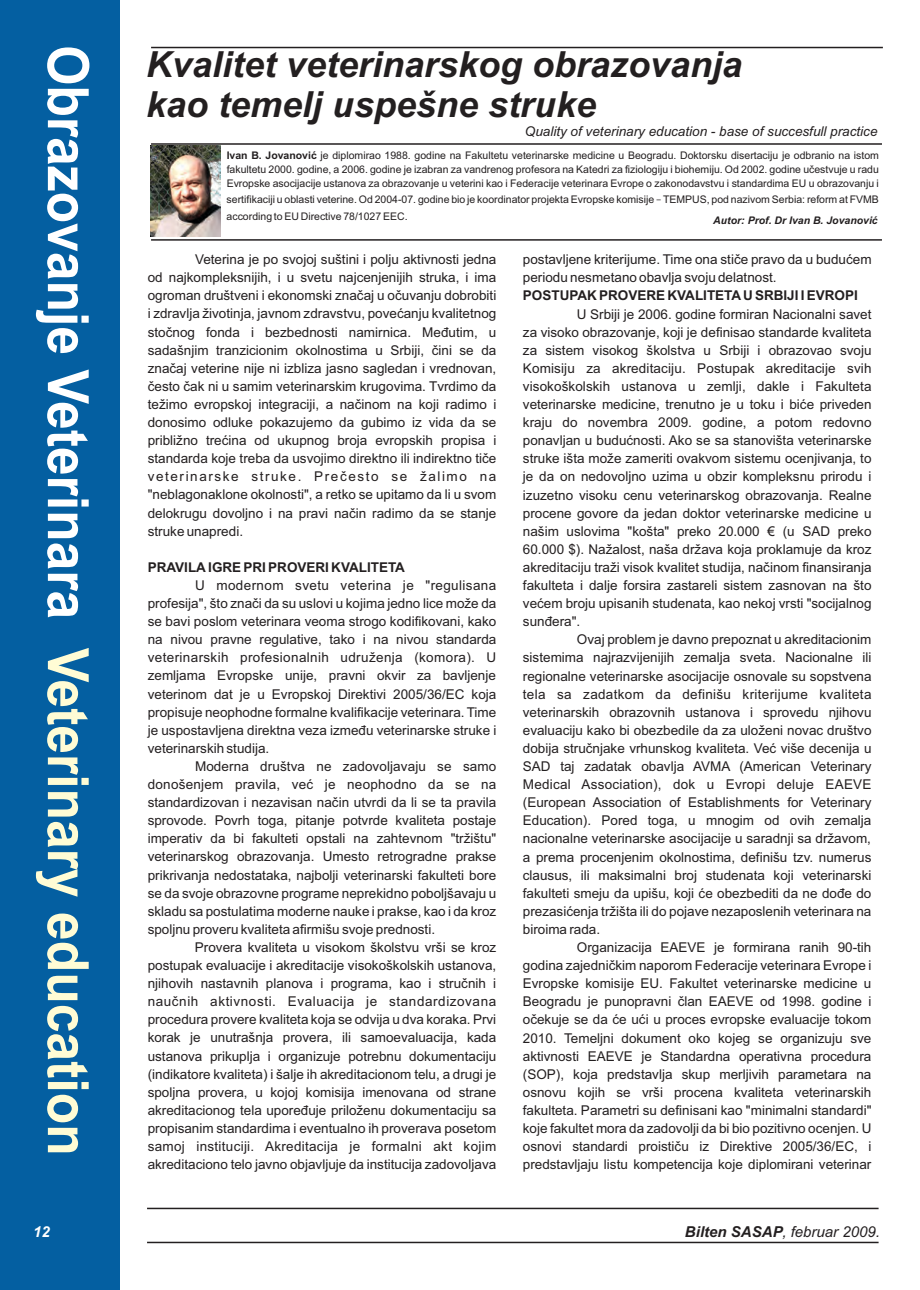
<style>
.page{position:relative;width:920px;height:1290px;background:#fff}
.page>*{position:absolute;margin:0;border:0;box-sizing:border-box;transform-origin:0 0}
.t1{font:700 57px "Arial";color:#fff;scale:.91 1}
.t2{font:italic 700 36px/40.2px "Arial";color:#231f20}
.t3{font:italic 15px "Arial";color:#231f20}
.t4{font:italic 700 15px "Arial";color:#fff}
.t5{font:13.5px/18.1px "Arial";color:#231f20;text-align:justify}
.t6{font:700 13.5px "Arial";color:#231f20}
.t7{font:italic 13.5px "Arial";color:#231f20}
.t8{font:10.5px/14.1px "Arial";color:#231f20;text-align:justify}
.t9{font:italic 700 10.5px "Arial";color:#231f20}
.s1{color:#fffcd5}
.s2{font-weight:700}
.s3{font-family:"Lucida Sans Unicode"}
</style>
<div class="page">
<div style="left:0;top:0;width:120px;height:1290px;background:#045fa1"></div>
<hr style="left:147px;top:1208px;width:732px;height:1px;background:#231f20">
<hr style="left:147px;top:1242px;width:732px;height:1px;background:#231f20">
<hr style="left:151px;top:143px;width:731px;height:2px;background:#231f20">
<hr style="left:151px;top:239px;width:731px;height:2px;background:#231f20">
<hr style="left:151px;top:47px;width:732px;height:1px;background:#231f20">
<img style="left:151px;top:146px;width:70px;height:90px">
<h1 class="t1" style="left:89px;top:45px;width:1222px;rotate:90deg">Obrazovanje Veterinara <span class="s1">Veterinary education</span></h1>
<h2 class="t2" style="left:146px;top:48px;width:598px">Kvalitet veterinarskog obrazovanja kao temelj uspešne struke</h2>
<p class="t7" style="left:525px;top:127px;width:354px">Quality of veterinary education - base of succesfull practice</p>
<p class="t8" style="left:227px;top:149px;width:654px"><span class="s2">Ivan B. Jovanović</span> je diplomirao 1988. godine na Fakultetu veterinarske medicine u Beogradu. Doktorsku disertaciju je odbranio na istom fakultetu 2000. godine, a 2006. godine je izabran za vandrenog profesora na Katedri za fiziologiju i biohemiju. Od 2002. godine učestvuje u radu Evropske asocijacije ustanova za obrazovanje u veterini kao i Federacije veterinara Evrope o zakonodavstvu i standardima EU u obrazovanju i</p>
<p class="t8" style="left:227px;top:192px;width:654px;line-height:17px">sertifikaciji u oblasti veterine. Od 2004-07. godine bio je koordinator projekta Evropske komisije <span class="s3">–</span> TEMPUS, pod nazivom Serbia: reform at FVMB according to EU Directive 78/1027 EEC.</p>
<p class="t9" style="left:713px;top:216px;width:166px">Аutor: Prof. Dr Ivan B. Jovanović</p>
<p class="t5" style="left:148px;top:252px;width:350px;text-indent:47px">Veterina je po svojoj suštini i polju aktivnosti jedna od najkompleksnijih, i u svetu najcenjenijih struka, i ima ogroman društveni i ekonomski značaj u očuvanju dobrobiti i zdravlja životinja, javnom zdravstvu, povećanju kvalitetnog stočnog fonda i bezbednosti namirnica. Međutim, u sadašnjim tranzicionim okolnostima u Srbiji, čini se da značaj veterine nije ni izbliza jasno sagledan i vrednovan, često čak ni u samim veterinarskim krugovima. Tvrdimo da težimo evropskoj integraciji, a načinom na koji radimo i donosimo odluke pokazujemo da gubimo iz vida da se približno trećina od ukupnog broja evropskih propisa i standarda koje treba da usvojimo direktno ili indirektno tiče veterinarske struke. Prečesto se žalimo na "neblagonaklone okolnosti", a retko se upitamo da li u svom delokrugu dovoljno i na pravi način radimo da se stanje struke unapredi.</p>
<p class="t6" style="left:148px;top:562px;width:259px">PRAVILA IGRE PRI PROVERI KVALITETA</p>
<p class="t5" style="left:148px;top:577px;width:350px;text-indent:47px">U modernom svetu veterina je "regulisana profesija", što znači da su uslovi u kojima jedno lice može da se bavi poslom veterinara veoma strogo kodifikovani, kako na nivou pravne regulative, tako i na nivou standarda veterinarskih profesionalnih udruženja (komora). U zemljama Evropske unije, pravni okvir za bavljenje veterinom dat je u Evropskoj Direktivi 2005/36/EC koja propisuje neophodne formalne kvalifikacije veterinara. Time je uspostavljena direktna veza između veterinarske struke i veterinarskih studija.</p>
<p class="t5" style="left:148px;top:758px;width:350px;text-indent:47px">Moderna društva ne zadovoljavaju se samo donošenjem pravila, već je neophodno da se na standardizovan i nezavisan način utvrdi da li se ta pravila sprovode. Povrh toga, pitanje potvrde kvaliteta postaje imperativ da bi fakulteti opstali na zahtevnom "tržištu" veterinarskog obrazovanja. Umesto retrogradne prakse prikrivanja nedostataka, najbolji veterinarski fakulteti bore se da svoje obrazovne programe neprekidno poboljšavaju u skladu sa postulatima moderne nauke i prakse, kao i da kroz spoljnu proveru kvaliteta afirmišu svoje prednosti.</p>
<p class="t5" style="left:148px;top:939px;width:350px;text-indent:47px">Provera kvaliteta u visokom školstvu vrši se kroz postupak evaluacije i akreditacije visokoškolskih ustanova, njihovih nastavnih planova i programa, kao i stručnih i naučnih aktivnosti. Evaluacija je standardizovana procedura provere kvaliteta koja se odvija u dva koraka. Prvi korak je unutrašnja provera, ili samoevaluacija, kada ustanova prikuplja i organizuje potrebnu dokumentaciju (indikatore kvaliteta) i šalje ih akreditacionom telu, a drugi je spoljna provera, u kojoj komisija imenovana od strane akreditacionog tela upoređuje priloženu dokumentaciju sa propisanim standardima i eventualno ih proverava posetom samoj instituciji. Akreditacija je formalni akt kojim akreditaciono telo javno objavljuje da institucija zadovoljava</p>
<p class="t5" style="left:523px;top:252px;width:350px">postavljene kriterijume. Time ona stiče pravo da u budućem periodu nesmetano obavlja svoju delatnost.</p>
<p class="t6" style="left:523px;top:291px;width:336px">POSTUPAK PROVERE KVALITETA U SRBIJI I EVROPI</p>
<p class="t5" style="left:523px;top:306px;width:350px;text-indent:54px">U Srbiji je 2006. godine formiran Nacionalni savet za visoko obrazovanje, koji je definisao standarde kvaliteta za sistem visokog školstva u Srbiji i obrazovao svoju Komisiju za akreditaciju. Postupak akreditacije svih visokoškolskih ustanova u zemlji, dakle i Fakulteta veterinarske medicine, trenutno je u toku i biće priveden kraju do novembra 2009. godine, a potom redovno ponavljan u budućnosti. Ako se sa stanovišta veterinarske struke išta može zameriti ovakvom sistemu ocenjivanja, to je da on nedovoljno uzima u obzir kompleksnu prirodu i izuzetno visoku cenu veterinarskog obrazovanja. Realne procene govore da jedan doktor veterinarske medicine u našim uslovima "košta" preko 20.000 € (u SAD preko 60.000 $). Nažalost, naša država koja proklamuje da kroz akreditaciju traži visok kvalitet studija, načinom finansiranja fakulteta i dalje forsira zastareli sistem zasnovan na što većem broju upisanih studenata, kao nekoj vrsti "socijalnog sunđera".</p>
<p class="t5" style="left:523px;top:632px;width:350px;text-indent:54px">Ovaj problem je davno prepoznat u akreditacionim sistemima najrazvijenijih zemalja sveta. Nacionalne ili regionalne veterinarske asocijacije osnovale su sopstvena tela sa zadatkom da definišu kriterijume kvaliteta veterinarskih obrazovnih ustanova i sprovedu njihovu evaluaciju kako bi obezbedile da za uloženi novac društvo dobija stručnjake vrhunskog kvaliteta. Već više decenija u SAD taj zadatak obavlja AVMA (American Veterinary Medical Association), dok u Evropi deluje EAEVE (European Association of Establishments for Veterinary Education). Pored toga, u mnogim od ovih zemalja nacionalne veterinarske asocijacije u saradnji sa državom, a prema procenjenim okolnostima, definišu tzv. numerus clausus, ili maksimalni broj studenata koji veterinarski fakulteti smeju da upišu, koji će obezbediti da ne dođe do prezasićenja tržišta ili do pojave nezaposlenih veterinara na biroima rada.</p>
<p class="t5" style="left:523px;top:939px;width:350px;text-indent:54px">Organizacija EAEVE je formirana ranih 90-tih godina zajedničkim naporom Federacije veterinara Evrope i Evropske komisije EU. Fakultet veterinarske medicine u Beogradu je punopravni član EAEVE od 1998. godine i očekuje se da će ući u proces evropske evaluacije tokom 2010. Temeljni dokument oko kojeg se organizuju sve aktivnosti EAEVE je Standardna operativna procedura (SOP), koja predstavlja skup merljivih parametara na osnovu kojih se vrši procena kvaliteta veterinarskih fakulteta. Parametri su definisani kao "minimalni standardi" koje fakultet mora da zadovolji da bi bio pozitivno ocenjen. U osnovi standardi proističu iz Direktive 2005/36/EC, i predstavljaju listu kompetencija koje diplomirani veterinar</p>
<p class="t4" style="left:33px;top:1226px;width:18px">12</p>
<p class="t3" style="left:685px;top:1226px;width:197px"><span class="s2">Bilten SASAP</span>, februar 2009.</p>
</div>
